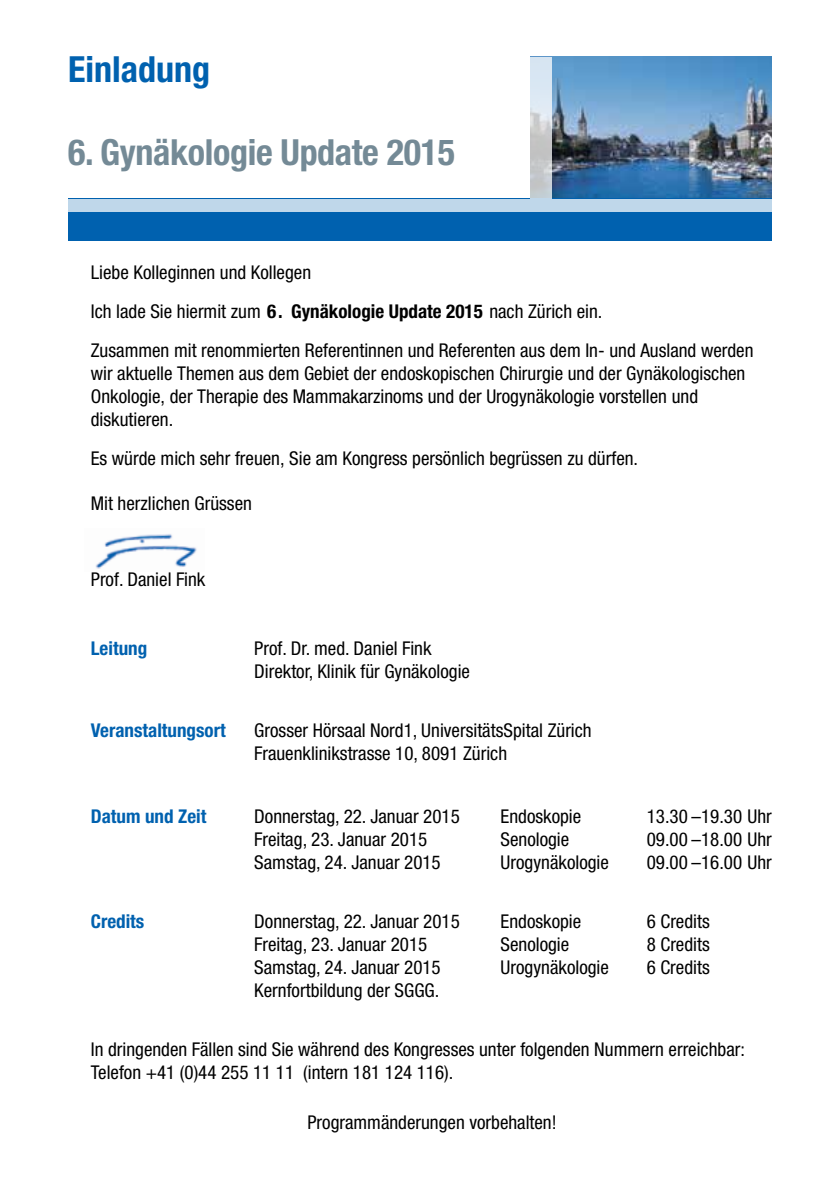
<style>
.page{position:relative;width:840px;height:1191px;background:#fff}
.page>*{position:absolute;margin:0;border:0;box-sizing:border-box;transform-origin:0 0}
.t1{font:700 condensed 36px "Helvetica Neue LT Std";letter-spacing:-.01em;color:#748a96}
.t2{font:700 condensed 36px "Helvetica Neue LT Std";color:#0061af}
.t3{font:condensed 19px/23px "Helvetica Neue LT Std";color:#000}
.t4{font:700 condensed 19px "Helvetica Neue LT Std";color:#0061af}
.s1{font-weight:700}
</style>
<div class="page">
<img style="left:551px;top:57px;width:220px;height:141px">
<div style="left:68px;top:199px;width:703px;height:42px;background:#0061af"></div>
<svg style="left:530px;top:57px;width:21px;height:141px;background:#cfd6dc"></svg>
<div style="left:68px;top:199px;width:703px;height:12px;background:#bfd7ea"></div>
<img style="left:95px;top:534px;width:102px;height:35px">
<h1 class="t2" style="left:68px;top:48px;width:143px">Einladung</h1>
<h1 class="t1" style="left:68px;top:130px;width:388px">6. Gynäkologie Update 2015</h1>
<p class="t3" style="left:91px;top:252px;width:663px;line-height:39px">Liebe Kolleginnen und Kollegen<br>Ich lade Sie hiermit zum <span class="s1">6. Gynäkologie Update 2015</span> nach Zürich ein.<br>Zusammen mit renommierten Referentinnen und Referenten aus dem In- und Ausland werden</p>
<p class="t3" style="left:91px;top:361px;width:655px">wir aktuelle Themen aus dem Gebiet der endoskopischen Chirurgie und der Gynäkologischen<br>Onkologie, der Therapie des Mammakarzinoms und der Urogynäkologie vorstellen und diskutieren.</p>
<p class="t3" style="left:91px;top:446px;width:548px">Es würde mich sehr freuen, Sie am Kongress persönlich begrüssen zu dürfen.</p>
<p class="t3" style="left:91px;top:491px;width:162px">Mit herzlichen Grüssen</p>
<p class="t3" style="left:91px;top:567px;width:116px">Prof. Daniel Fink</p>
<p class="t4" style="left:91px;top:636px;width:58px">Leitung</p>
<p class="t3" style="left:254px;top:636px;width:217px">Prof. Dr. med. Daniel Fink<br>Direktor, Klinik für Gynäkologie</p>
<p class="t4" style="left:91px;top:718px;width:136px">Veranstaltungsort</p>
<p class="t3" style="left:254px;top:718px;width:339px">Grosser Hörsaal Nord1, UniversitätsSpital Zürich<br>Frauenklinikstrasse 10, 8091 Zürich</p>
<p class="t4" style="left:91px;top:804px;width:117px">Datum und Zeit</p>
<p class="t3" style="left:254px;top:804px;width:207px">Donnerstag, 22. Januar 2015</p>
<p class="t3" style="left:500px;top:804px;width:82px">Endoskopie</p>
<p class="t3" style="left:646px;top:804px;width:127px">13.30 –19.30 Uhr</p>
<p class="t3" style="left:254px;top:827px;width:174px">Freitag, 23. Januar 2015</p>
<p class="t3" style="left:500px;top:827px;width:70px">Senologie</p>
<p class="t3" style="left:646px;top:827px;width:127px">09.00 –18.00 Uhr</p>
<p class="t3" style="left:254px;top:850px;width:188px">Samstag, 24. Januar 2015</p>
<p class="t3" style="left:500px;top:850px;width:110px">Urogynäkologie</p>
<p class="t3" style="left:646px;top:850px;width:127px">09.00 –16.00 Uhr</p>
<p class="t4" style="left:91px;top:909px;width:55px">Credits</p>
<p class="t3" style="left:254px;top:909px;width:207px">Donnerstag, 22. Januar 2015</p>
<p class="t3" style="left:500px;top:909px;width:82px">Endoskopie</p>
<p class="t3" style="left:646px;top:909px;width:65px">6 Credits</p>
<p class="t3" style="left:254px;top:932px;width:174px">Freitag, 23. Januar 2015</p>
<p class="t3" style="left:500px;top:932px;width:70px">Senologie</p>
<p class="t3" style="left:646px;top:932px;width:65px">8 Credits</p>
<p class="t3" style="left:254px;top:955px;width:188px">Samstag, 24. Januar 2015</p>
<p class="t3" style="left:500px;top:955px;width:110px">Urogynäkologie</p>
<p class="t3" style="left:646px;top:955px;width:65px">6 Credits</p>
<p class="t3" style="left:254px;top:978px;width:186px">Kernfortbildung der SGGG.</p>
<p class="t3" style="left:91px;top:1037px;width:655px">In dringenden Fällen sind Sie während des Kongresses unter folgenden Nummern erreichbar:<br>Telefon +41 (0)44 255 11 11 (intern 181 124 116).</p>
<p class="t3" style="left:307px;top:1110px;width:250px">Programmänderungen vorbehalten!</p>
</div>
